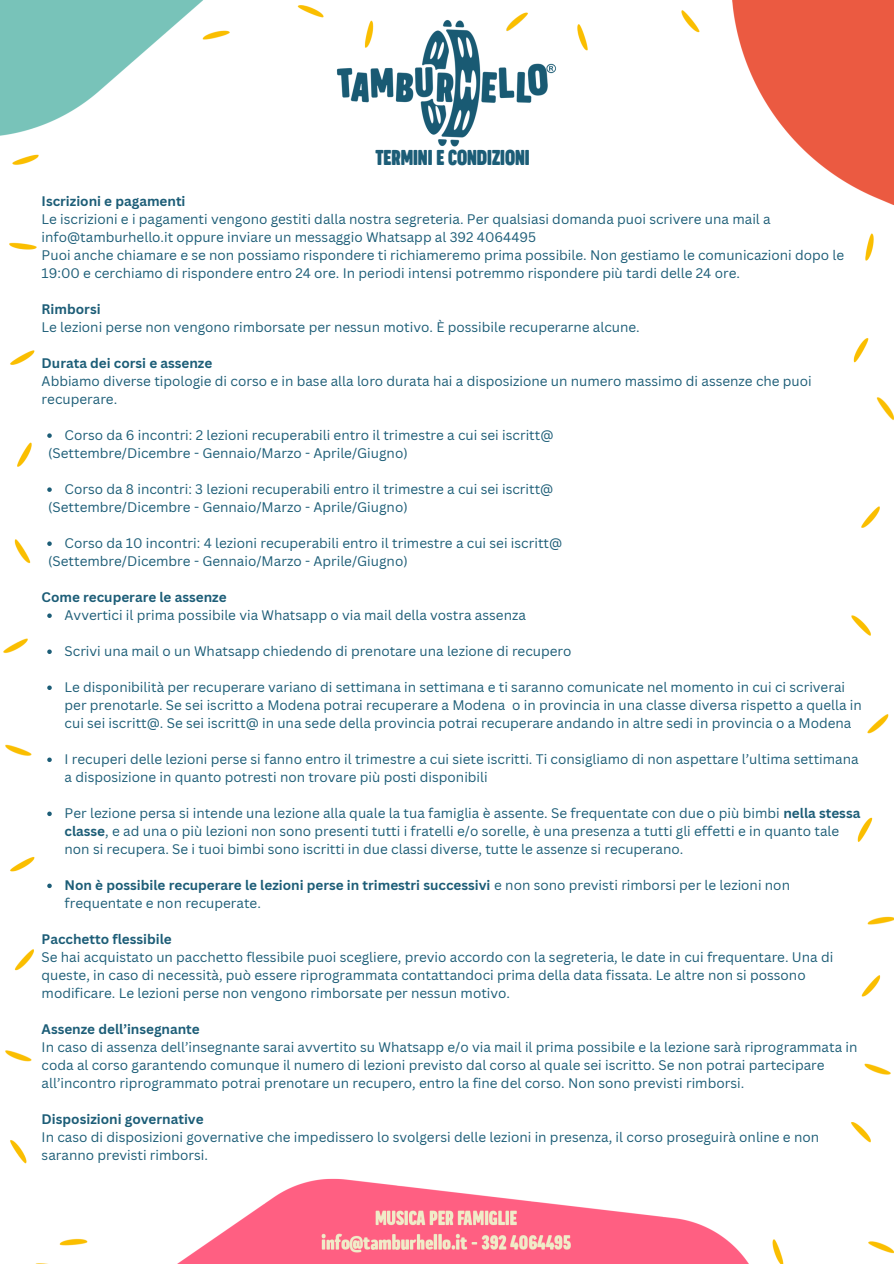
<style>
.page{position:relative;width:894px;height:1264px;background:#fff}
.page>*{position:absolute;margin:0;border:0;box-sizing:border-box;transform-origin:0 0}
.t1{font:800 condensed 22.5px "Praktika Rounded";color:#1c5d77}
.t2{font:13.5px/18px "Canva Sans";color:#1c5d77}
.t3{font:700 13.5px "Canva Sans";color:#1c5d77}
.s1{font-weight:700}
</style>
<div class="page">
<img style="left:0;top:0;width:893px;height:1263px">
<svg style="left:47px;top:433px;width:5px;height:5px"></svg>
<svg style="left:47px;top:487px;width:5px;height:5px"></svg>
<svg style="left:47px;top:541px;width:5px;height:5px"></svg>
<svg style="left:47px;top:613px;width:5px;height:5px"></svg>
<svg style="left:47px;top:649px;width:5px;height:5px"></svg>
<svg style="left:47px;top:685px;width:5px;height:5px"></svg>
<svg style="left:47px;top:757px;width:5px;height:5px"></svg>
<svg style="left:47px;top:811px;width:5px;height:5px"></svg>
<svg style="left:47px;top:883px;width:5px;height:5px"></svg>
<p class="t1" style="left:375px;top:148px;width:156px">TERMINI E CONDIZIONI</p>
<h1 class="t3" style="left:42px;top:192px;width:145px">Iscrizioni e pagamenti</h1>
<p class="t2" style="left:42px;top:210px;width:730px">Le iscrizioni e i pagamenti vengono gestiti dalla nostra segreteria. Per qualsiasi domanda puoi scrivere una mail a info@tamburhello.it oppure inviare un messaggio Whatsapp al 392 4064495</p>
<p class="t2" style="left:42px;top:246px;width:803px">Puoi anche chiamare e se non possiamo rispondere ti richiameremo prima possibile. Non gestiamo le comunicazioni dopo le<br>19:00 e cerchiamo di rispondere entro 24 ore. In periodi intensi potremmo rispondere più tardi delle 24 ore.</p>
<p class="t3" style="left:42px;top:300px;width:60px">Rimborsi</p>
<p class="t2" style="left:42px;top:318px;width:599px">Le lezioni perse non vengono rimborsate per nessun motivo. È possibile recuperarne alcune.</p>
<p class="t3" style="left:42px;top:354px;width:172px">Durata dei corsi e assenze</p>
<p class="t2" style="left:42px;top:372px;width:771px">Abbiamo diverse tipologie di corso e in base alla loro durata hai a disposizione un numero massimo di assenze che puoi recuperare.</p>
<p class="t2" style="left:65px;top:426px;width:490px">Corso da 6 incontri: 2 lezioni recuperabili entro il trimestre a cui sei iscritt@</p>
<p class="t2" style="left:48px;top:444px;width:361px">(Settembre/Dicembre - Gennaio/Marzo - Aprile/Giugno)</p>
<p class="t2" style="left:65px;top:480px;width:490px">Corso da 8 incontri: 3 lezioni recuperabili entro il trimestre a cui sei iscritt@</p>
<p class="t2" style="left:48px;top:498px;width:361px">(Settembre/Dicembre - Gennaio/Marzo - Aprile/Giugno)</p>
<p class="t2" style="left:65px;top:534px;width:499px">Corso da 10 incontri: 4 lezioni recuperabili entro il trimestre a cui sei iscritt@</p>
<p class="t2" style="left:48px;top:552px;width:361px">(Settembre/Dicembre - Gennaio/Marzo - Aprile/Giugno)</p>
<p class="t3" style="left:42px;top:588px;width:186px">Come recuperare le assenze</p>
<h2 class="t2" style="left:65px;top:606px;width:462px">Avvertici il prima possibile via Whatsapp o via mail della vostra assenza</h2>
<p class="t2" style="left:65px;top:642px;width:508px">Scrivi una mail o un Whatsapp chiedendo di prenotare una lezione di recupero</p>
<p class="t2" style="left:65px;top:678px;width:798px">Le disponibilità per recuperare variano di settimana in settimana e ti saranno comunicate nel momento in cui ci scriverai per prenotarle. Se sei iscritto a Modena potrai recuperare a Modena o in provincia in una classe diversa rispetto a quella in cui sei iscritt@. Se sei iscritt@ in una sede della provincia potrai recuperare andando in altre sedi in provincia o a Modena</p>
<p class="t2" style="left:65px;top:750px;width:795px">I recuperi delle lezioni perse si fanno entro il trimestre a cui siete iscritti. Ti consigliamo di non aspettare l’ultima settimana a disposizione in quanto potresti non trovare più posti disponibili</p>
<p class="t2" style="left:65px;top:804px;width:797px">Per lezione persa si intende una lezione alla quale la tua famiglia è assente. Se frequentate con due o più bimbi <span class="s1">nella stessa classe</span>, e ad una o più lezioni non sono presenti tutti i fratelli e/o sorelle, è una presenza a tutti gli effetti e in quanto tale non si recupera. Se i tuoi bimbi sono iscritti in due classi diverse, tutte le assenze si recuperano.</p>
<p class="t2" style="left:65px;top:876px;width:726px"><span class="s1">Non è possibile recuperare le lezioni perse in trimestri successivi</span> e non sono previsti rimborsi per le lezioni non frequentate e non recuperate.</p>
<p class="t3" style="left:42px;top:930px;width:132px">Pacchetto flessibile</p>
<p class="t2" style="left:42px;top:948px;width:793px">Se hai acquistato un pacchetto flessibile puoi scegliere, previo accordo con la segreteria, le date in cui frequentare. Una di queste, in caso di necessità, può essere riprogrammata contattandoci prima della data fissata. Le altre non si possono modificare. Le lezioni perse non vengono rimborsate per nessun motivo.</p>
<p class="t3" style="left:42px;top:1020px;width:160px">Assenze dell’insegnante</p>
<p class="t2" style="left:42px;top:1038px;width:817px">In caso di assenza dell’insegnante sarai avvertito su Whatsapp e/o via mail il prima possibile e la lezione sarà riprogrammata in coda al corso garantendo comunque il numero di lezioni previsto dal corso al quale sei iscritto. Se non potrai partecipare all’incontro riprogrammato potrai prenotare un recupero, entro la fine del corso. Non sono previsti rimborsi.</p>
<p class="t3" style="left:42px;top:1110px;width:163px">Disposizioni governative</p>
<p class="t2" style="left:42px;top:1128px;width:778px">In caso di disposizioni governative che impedissero lo svolgersi delle lezioni in presenza, il corso proseguirà online e non saranno previsti rimborsi.</p>
</div>
